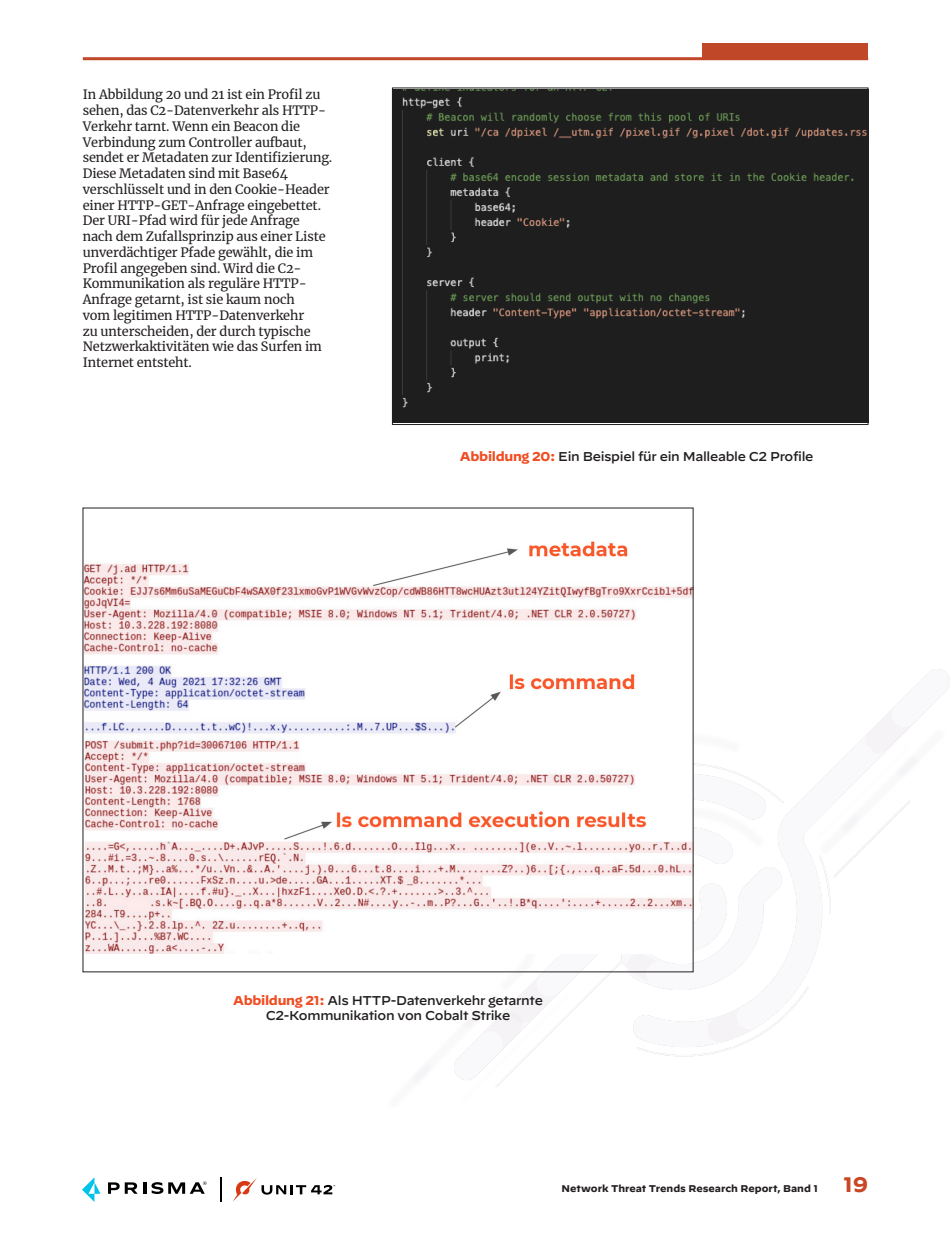
<style>
.page{position:relative;width:951px;height:1242px;background:#fff}
.page>*{position:absolute;margin:0;border:0;box-sizing:border-box;transform-origin:0 0}
.TXT{font:12.75px/15.8px "Merriweather";letter-spacing:-.01em;color:#231f20}
.figure-title{font:500 12.75px/15.3px "Decimal";letter-spacing:-.025em;color:#231f20;text-align:center}
.t1{font:700 9.75px "Decimal";color:#231f20}
.s1{font-weight:700;color:#f04d22}
.s2{font-size:21px;color:#c74726}
</style>
<div class="page">
<img style="left:375px;top:670px;width:575px;height:417px">
<div style="left:702px;top:44px;width:166px;height:14px;background:#c14729"></div>
<hr style="left:83px;top:57px;width:785px;height:3px;background:#c14729">
<svg style="left:82px;top:1177px;width:18px;height:25px"></svg>
<svg style="left:108px;top:1181px;width:98px;height:13px"></svg>
<svg style="left:221px;top:1177px;width:1px;height:25px"></svg>
<svg style="left:232px;top:1178px;width:103px;height:24px"></svg>
<img style="left:394px;top:90px;width:472px;height:333px">
<div style="left:392px;top:88px;width:476px;height:337px;border:1px solid #231f20"></div>
<img style="left:85px;top:541px;width:606px;height:413px">
<p class="TXT" style="left:83px;top:87px;width:251px">In Abbildung 20 und 21 ist ein Profil zu sehen, das C2-Datenverkehr als HTTP-Verkehr tarnt. Wenn ein Beacon die Verbindung zum Controller aufbaut, sendet er Metadaten zur Identifizierung.<br>Diese Metadaten sind mit Base64 verschlüsselt und in den Cookie-Header einer HTTP-GET-Anfrage eingebettet.<br>Der URI-Pfad wird für jede Anfrage nach dem Zufallsprinzip aus einer Liste unverdächtiger Pfade gewählt, die im Profil angegeben sind. Wird die C2- Kommunikation als reguläre HTTP-Anfrage getarnt, ist sie kaum noch<br>vom legitimen HTTP-Datenverkehr<br>zu unterscheiden, der durch typische Netzwerkaktivitäten wie das Surfen im Internet entsteht.</p>
<p class="figure-title" style="left:460px;top:447px;width:355px"><span class="s1">Abbildung 20:</span> Ein Beispiel für ein Malleable C2 Profile</p>
<p class="figure-title" style="left:233px;top:991px;width:311px"><span class="s1">Abbildung 21:</span> Als HTTP-Datenverkehr getarnte<br>C2-Kommunikation von Cobalt Strike</p>
<p class="t1" style="left:561px;top:1183px;width:308px">Network Threat Trends Research Report, Band 1 <span class="s2">19</span></p>
</div>
